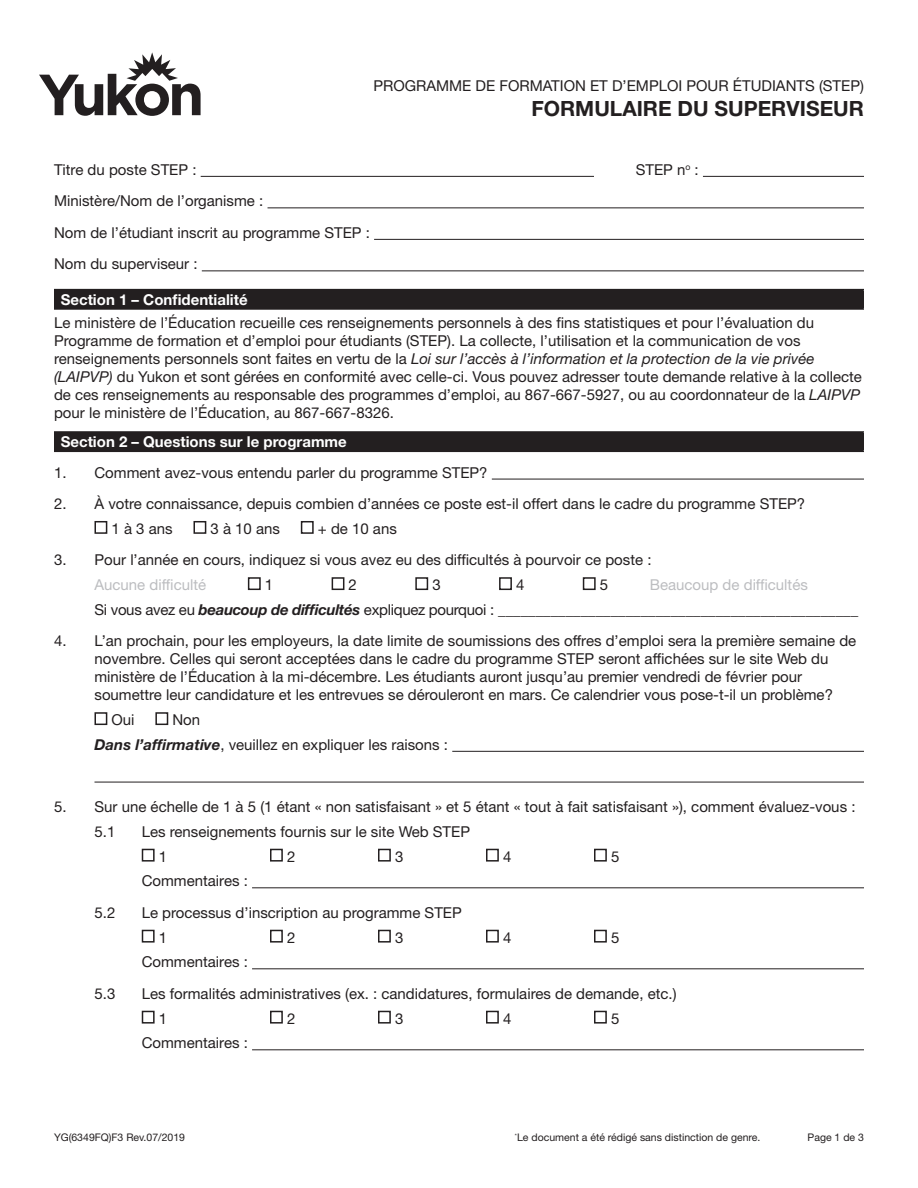
<style>
.page{position:relative;width:918px;height:1188px;background:#fff}
.page>*{position:absolute;margin:0;border:0;box-sizing:border-box;transform-origin:0 0}
.t1{font:700 21px "Helvetica Neue LT Std";color:#231f20}
.t2{font:15px/18px "Helvetica Neue LT Std";color:#231f20}
.t3{font:15px/24.8px "Helvetica Neue LT Std";letter-spacing:-.02em;color:#231f20}
.t4{font:700 15px "Helvetica Neue LT Std";color:#fff}
.t5{font:15px "Helvetica Neue LT Std";color:#bcbdc0}
.t6{font:10.5px "Helvetica Neue LT Std";color:#231f20}
.s1{font-style:italic}
.s2{color:#bcbdc0}
.s3{font-weight:700;font-style:italic}
</style>
<div class="page">
<hr style="left:201px;top:176px;width:393px;height:1px;background:#231f20">
<hr style="left:703px;top:176px;width:161px;height:1px;background:#231f20">
<hr style="left:268px;top:207px;width:596px;height:1px;background:#231f20">
<hr style="left:374px;top:239px;width:490px;height:1px;background:#231f20">
<hr style="left:202px;top:270px;width:662px;height:1px;background:#231f20">
<hr style="left:492px;top:479px;width:372px;height:1px;background:#231f20">
<hr style="left:452px;top:751px;width:412px;height:1px;background:#231f20">
<hr style="left:94px;top:782px;width:770px;height:1px;background:#231f20">
<hr style="left:252px;top:887px;width:612px;height:1px;background:#231f20">
<hr style="left:252px;top:968px;width:612px;height:1px;background:#231f20">
<hr style="left:252px;top:1049px;width:612px;height:1px;background:#231f20">
<div style="left:55px;top:290px;width:808px;height:19px;background:#231f20"></div>
<hr style="left:54px;top:289px;width:810px;height:1px;background:#231f20">
<svg style="left:54px;top:290px;width:1px;height:18px"></svg>
<svg style="left:863px;top:290px;width:1px;height:18px"></svg>
<hr style="left:54px;top:308px;width:810px;height:2px;background:#231f20">
<div style="left:55px;top:432px;width:808px;height:19px;background:#231f20"></div>
<hr style="left:54px;top:431px;width:810px;height:2px;background:#231f20">
<svg style="left:54px;top:433px;width:1px;height:18px"></svg>
<svg style="left:863px;top:433px;width:1px;height:18px"></svg>
<hr style="left:54px;top:451px;width:810px;height:1px;background:#231f20">
<div style="left:94px;top:521px;width:13px;height:13px;border:2px solid #231f20"></div>
<div style="left:194px;top:521px;width:12px;height:13px;border:2px solid #231f20"></div>
<div style="left:301px;top:521px;width:13px;height:13px;border:2px solid #231f20"></div>
<div style="left:248px;top:577px;width:13px;height:13px;border:2px solid #231f20"></div>
<div style="left:332px;top:577px;width:12px;height:13px;border:2px solid #231f20"></div>
<div style="left:415px;top:577px;width:13px;height:13px;border:2px solid #231f20"></div>
<div style="left:499px;top:577px;width:13px;height:13px;border:2px solid #231f20"></div>
<div style="left:583px;top:577px;width:13px;height:13px;border:2px solid #231f20"></div>
<div style="left:94px;top:712px;width:13px;height:13px;border:2px solid #231f20"></div>
<div style="left:155px;top:712px;width:13px;height:13px;border:2px solid #231f20"></div>
<div style="left:142px;top:849px;width:13px;height:13px;border:2px solid #231f20"></div>
<div style="left:270px;top:849px;width:13px;height:13px;border:2px solid #231f20"></div>
<div style="left:378px;top:849px;width:13px;height:13px;border:2px solid #231f20"></div>
<div style="left:486px;top:849px;width:13px;height:13px;border:2px solid #231f20"></div>
<div style="left:594px;top:849px;width:13px;height:13px;border:2px solid #231f20"></div>
<div style="left:142px;top:930px;width:13px;height:13px;border:2px solid #231f20"></div>
<div style="left:270px;top:930px;width:13px;height:13px;border:2px solid #231f20"></div>
<div style="left:378px;top:930px;width:13px;height:13px;border:2px solid #231f20"></div>
<div style="left:486px;top:930px;width:13px;height:13px;border:2px solid #231f20"></div>
<div style="left:594px;top:930px;width:13px;height:13px;border:2px solid #231f20"></div>
<div style="left:142px;top:1011px;width:13px;height:13px;border:2px solid #231f20"></div>
<div style="left:270px;top:1011px;width:13px;height:13px;border:2px solid #231f20"></div>
<div style="left:378px;top:1011px;width:13px;height:13px;border:2px solid #231f20"></div>
<div style="left:486px;top:1011px;width:13px;height:13px;border:2px solid #231f20"></div>
<div style="left:594px;top:1011px;width:13px;height:13px;border:2px solid #231f20"></div>
<svg style="left:39px;top:52px;width:162px;height:64px"></svg>
<p class="t2" style="left:373px;top:76px;width:492px">PROGRAMME DE FORMATION ET D’EMPLOI POUR ÉTUDIANTS (STEP)</p>
<h1 class="t1" style="left:531px;top:96px;width:334px">FORMULAIRE DU SUPERVISEUR</h1>
<p class="t2" style="left:54px;top:160px;width:144px">Titre du poste STEP :</p>
<p class="t2" style="left:636px;top:160px;width:65px">STEP n<sup>o</sup> :</p>
<p class="t2" style="left:54px;top:185px;width:317px;line-height:31.5px">Ministère/Nom de l’organisme :<br>Nom de l’étudiant inscrit au programme STEP :<br>Nom du superviseur :</p>
<p class="t4" style="left:61px;top:290px;width:188px">Section 1 – Confidentialité</p>
<p class="t2" style="left:54px;top:314px;width:809px">Le ministère de l’Éducation recueille ces renseignements personnels à des fins statistiques et pour l’évaluation du Programme de formation et d’emploi pour étudiants (STEP). La collecte, l’utilisation et la communication de vos renseignements personnels sont faites en vertu de la <span class="s1">Loi sur l’accès à l’information et la protection de la vie privée (LAIPVP)</span> du Yukon et sont gérées en conformité avec celle-ci. Vous pouvez adresser toute demande relative à la collecte de ces renseignements au responsable des programmes d’emploi, au 867-667-5927, ou au coordonnateur de la <span class="s1">LAIPVP </span>pour le ministère de l’Éducation, au 867-667-8326.</p>
<p class="t4" style="left:61px;top:432px;width:288px">Section 2 – Questions sur le programme</p>
<p class="t2" style="left:54px;top:463px;width:435px">1. Comment avez-vous entendu parler du programme STEP?</p>
<p class="t2" style="left:112px;top:491px;width:695px;line-height:24.8px;text-indent:-58px">2. À votre connaissance, depuis combien d’années ce poste est-il offert dans le cadre du programme STEP?<br>1 à 3 ans</p>
<p class="t2" style="left:211px;top:519px;width:71px">3 à 10 ans</p>
<p class="t2" style="left:318px;top:519px;width:81px">+ de 10 ans</p>
<p class="t2" style="left:54px;top:551px;width:599px">3. Pour l’année en cours, indiquez si vous avez eu des difficultés à pourvoir ce poste :</p>
<p class="t5" style="left:94px;top:576px;width:113px">Aucune difficulté</p>
<p class="t2" style="left:265px;top:576px;width:10px">1</p>
<p class="t2" style="left:349px;top:576px;width:10px">2</p>
<p class="t2" style="left:432px;top:576px;width:10px">3</p>
<p class="t2" style="left:516px;top:576px;width:10px">4</p>
<p class="t2" style="left:600px;top:576px;width:10px">5</p>
<p class="t3" style="left:94px;top:572px;width:765px;text-indent:555px"><span class="s2">Beaucoup de difficultés<br></span>Si vous avez eu <span class="s3">beaucoup de difficultés</span> expliquez pourquoi : ________________________________________________</p>
<p class="t2" style="left:94px;top:632px;width:763px;text-indent:-40px">4. L’an prochain, pour les employeurs, la date limite de soumissions des offres d’emploi sera la première semaine de novembre. Celles qui seront acceptées dans le cadre du programme STEP seront affichées sur le site Web du ministère de l’Éducation à la mi-décembre. Les étudiants auront jusqu’au premier vendredi de février pour soumettre leur candidature et les entrevues se dérouleront en mars. Ce calendrier vous pose-t-il un problème?</p>
<p class="t2" style="left:112px;top:711px;width:25px">Oui</p>
<p class="t2" style="left:94px;top:707px;width:355px;line-height:24.8px;text-indent:78px">Non<br><span class="s3">Dans l’affirmative</span>, veuillez en expliquer les raisons :</p>
<p class="t2" style="left:94px;top:794px;width:763px;line-height:24.8px;text-indent:-40px">5. Sur une échelle de 1 à 5 (1 étant « non satisfaisant » et 5 étant « tout à fait satisfaisant »), comment évaluez-vous :<br>5.1</p>
<p class="t2" style="left:159px;top:819px;width:313px;line-height:24.8px;text-indent:-17px">Les renseignements fournis sur le site Web STEP<br>1</p>
<p class="t2" style="left:287px;top:847px;width:10px">2</p>
<p class="t2" style="left:395px;top:847px;width:10px">3</p>
<p class="t2" style="left:503px;top:847px;width:10px">4</p>
<p class="t2" style="left:611px;top:847px;width:10px">5</p>
<p class="t2" style="left:142px;top:872px;width:108px">Commentaires :</p>
<p class="t2" style="left:94px;top:903px;width:22px">5.2</p>
<p class="t2" style="left:159px;top:900px;width:305px;line-height:24.8px;text-indent:-17px">Le processus d’inscription au programme STEP<br>1</p>
<p class="t2" style="left:287px;top:928px;width:10px">2</p>
<p class="t2" style="left:395px;top:928px;width:10px">3</p>
<p class="t2" style="left:503px;top:928px;width:10px">4</p>
<p class="t2" style="left:611px;top:928px;width:10px">5</p>
<p class="t2" style="left:142px;top:953px;width:108px">Commentaires :</p>
<p class="t2" style="left:94px;top:984px;width:22px">5.3</p>
<p class="t2" style="left:159px;top:981px;width:519px;line-height:24.8px;text-indent:-17px">Les formalités administratives (ex. : candidatures, formulaires de demande, etc.)<br>1</p>
<p class="t2" style="left:287px;top:1009px;width:10px">2</p>
<p class="t2" style="left:395px;top:1009px;width:10px">3</p>
<p class="t2" style="left:503px;top:1009px;width:10px">4</p>
<p class="t2" style="left:611px;top:1009px;width:10px">5</p>
<p class="t2" style="left:142px;top:1034px;width:108px">Commentaires :</p>
<p class="t6" style="left:515px;top:1132px;width:247px"><sup>*</sup>Le document a été rédigé sans distinction de genre.</p>
<p class="t6" style="left:54px;top:1132px;width:133px">YG(6349FQ)F3 Rev.07/2019</p>
<p class="t6" style="left:808px;top:1132px;width:58px">Page 1 de 3</p>
</div>
